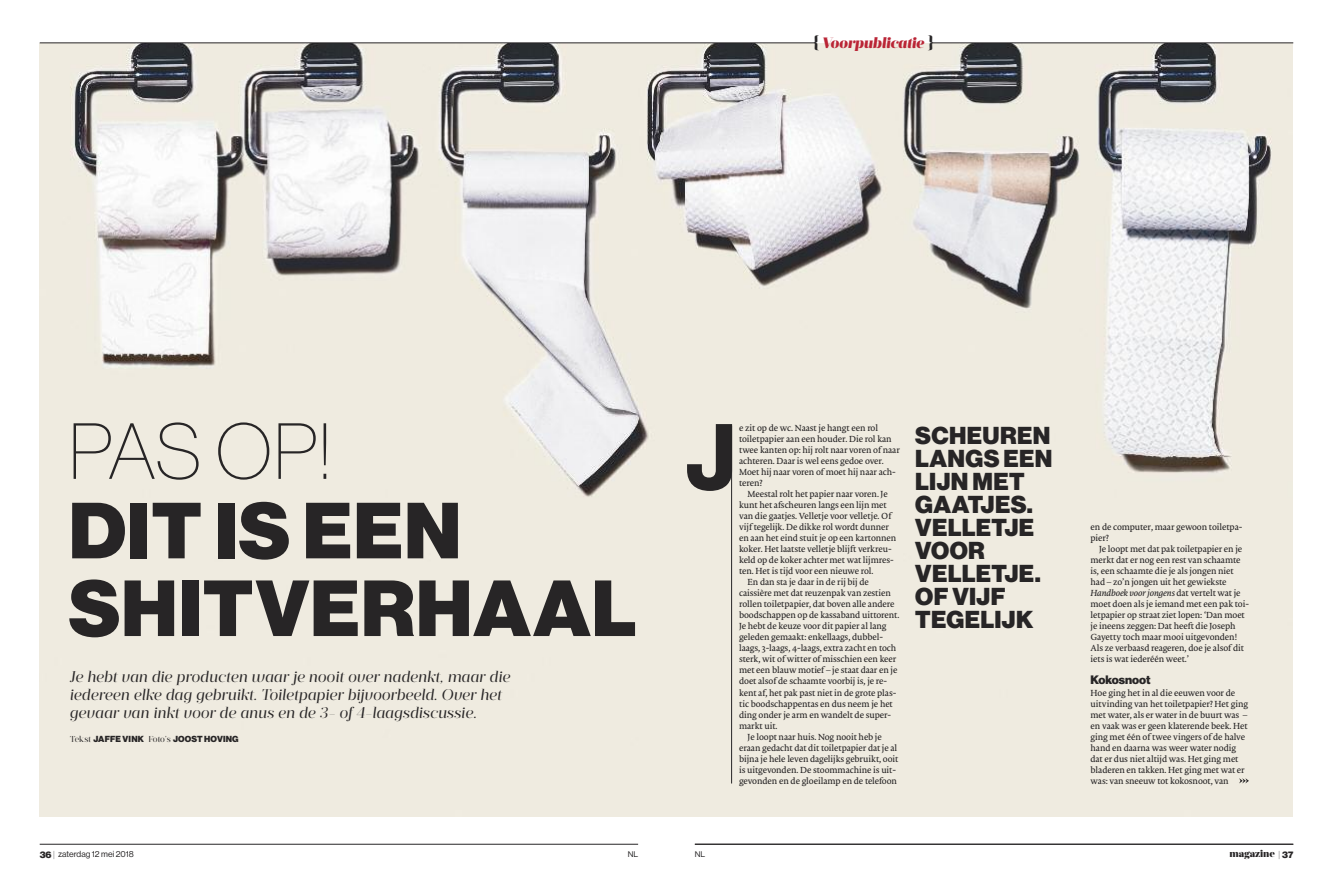
<style>
.page{position:relative;width:1333px;height:893px;background:#fff}
.page>*{position:absolute;margin:0;border:0;box-sizing:border-box;transform-origin:0 0}
.t1{font:91.8px "Haas Grotesk Display Bd";color:#272526}
.t2{font:77.7px/77.7px "Haas Grotesk Display Blk";letter-spacing:.015em;color:#272526}
.t3{font:100 77.7px "Haas Grotesk Display";color:#272526}
.t4{font:24px/23px "Haas Grotesk Display Blk";letter-spacing:.015em;color:#272526}
.t5{font:italic 15.5px/18px "Prumo Display";letter-spacing:.005em;color:#272526}
.t6{font:italic 900 15px "Prumo Display";letter-spacing:-.015em;color:#ba2536}
.t7{font:12px "Haas Grotesk Display Blk";color:#272526}
.t8{font:900 10px "Prumo Display";letter-spacing:-.01em;color:#272526}
.t9{font:9.2px/11px "DTL Porta News STW";letter-spacing:-.01em;color:#272526}
.t10{font:8.6px "Haas Grotesk Display Blk";letter-spacing:.02em;color:#272526}
.t11{font:8.6px "Haas Grotesk Display Rm";letter-spacing:.005em;color:#272526}
.t12{font:8px "Haas Grotesk Display Rm";color:#272526;scale:1.05 1}
.s1{font-style:normal;color:#272526}
.s2{font-family:"Prumo Display"}
.s3{font-family:"Haas Grotesk Display Blk";font-size:9.4px}
.s4{font-family:"Haas Grotesk Display";font-weight:100;font-size:9.4px}
.s5{font-style:italic}
.s6{font-family:"Haas Grotesk Display Blk";font-weight:400;font-size:9.4px}
</style>
<div class="page">
<img style="left:39px;top:43px;width:1253px;height:773px">
<hr style="left:694px;top:844px;width:599px;height:1px;background:#272526">
<hr style="left:931px;top:43px;width:362px;height:1px;background:#272526">
<hr style="left:731px;top:426px;width:1px;height:357px;background:#272526">
<hr style="left:40px;top:844px;width:598px;height:1px;background:#272526">
<hr style="left:40px;top:43px;width:775px;height:1px;background:#272526">
<svg style="left:1239px;top:778px;width:9px;height:5px"></svg>
<h3 class="t6" style="left:813px;top:38px;width:121px"><span class="s1">{</span> Voorpublicatie <span class="s1">}</span></h3>
<h2 class="t3" style="left:69px;top:423px;width:264px">PAS OP!</h2>
<h2 class="t2" style="left:69px;top:498px;width:568px">DIT IS EEN<br>SHITVERHAAL</h2>
<h3 class="t5" style="left:70px;top:669px;width:442px">Je hebt van die producten waar je nooit over nadenkt, maar die iedereen elke dag gebruikt. Toiletpapier bijvoorbeeld. Over het gevaar van inkt voor de anus en de 3- of 4-laagsdiscussie.</h3>
<p class="t10" style="left:70px;top:736px;width:170px"><span class="s2">Tekst</span> JAFFE VINK <span class="s2">Foto’s</span> JOOST HOVING</p>
<p class="t11" style="left:40px;top:851px;width:96px"><span class="s3">36</span> <span class="s4">|</span> zaterdag 12 mei 2018</p>
<p class="t12" style="left:627px;top:851px;width:11px">NL</p>
<h1 class="t1" style="left:686px;top:424px;width:52px">J</h1>
<p class="t9" style="left:739px;top:423px;width:162px">e zit op de wc. Naast je hangt een rol toiletpapier aan een houder. Die rol kan twee kanten op: hij rolt naar voren of naar achteren. Daar is wel eens gedoe over.<br>Moet hij naar voren of moet hij naar ach&shy;teren?</p>
<p class="t9" style="left:747px;top:489px;width:142px">Meestal rolt het papier naar voren. Je</p>
<p class="t9" style="left:739px;top:500px;width:149px">kunt het afscheuren langs een lijn met</p>
<p class="t9" style="left:739px;top:511px;width:154px">van die gaatjes. Velletje voor velletje. Of</p>
<p class="t9" style="left:739px;top:522px;width:151px">vijf tegelijk. De dikke rol wordt dunner</p>
<p class="t9" style="left:739px;top:533px;width:159px">en aan het eind stuit je op een kartonnen</p>
<p class="t9" style="left:739px;top:544px;width:154px">koker. Het laatste velletje blijft verkreu-</p>
<p class="t9" style="left:739px;top:555px;width:156px">keld op de koker achter met wat lijmres-</p>
<p class="t9" style="left:739px;top:566px;width:136px">ten. Het is tijd voor een nieuwe rol.</p>
<p class="t9" style="left:747px;top:577px;width:123px">En dan sta je daar in de rij bij de</p>
<p class="t9" style="left:739px;top:588px;width:153px">caissière met dat reuzenpak van zestien</p>
<p class="t9" style="left:739px;top:599px;width:157px">rollen toiletpapier, dat boven alle andere</p>
<p class="t9" style="left:739px;top:610px;width:162px">boodschappen op de kassaband uittorent.</p>
<p class="t9" style="left:739px;top:621px;width:149px">Je hebt de keuze voor dit papier al lang</p>
<p class="t9" style="left:739px;top:632px;width:145px">geleden gemaakt: enkellaags, dubbel-</p>
<p class="t9" style="left:739px;top:643px;width:159px">laags, 3-laags, 4-laags, extra zacht en toch</p>
<p class="t9" style="left:739px;top:654px;width:159px">sterk, wit of witter of misschien een keer</p>
<p class="t9" style="left:739px;top:665px;width:160px">met een blauw motief – je staat daar en je</p>
<p class="t9" style="left:739px;top:676px;width:150px">doet alsof de schaamte voorbij is, je re-</p>
<p class="t9" style="left:739px;top:687px;width:159px">kent af, het pak past niet in de grote plas-</p>
<p class="t9" style="left:739px;top:698px;width:155px">tic boodschappentas en dus neem je het</p>
<p class="t9" style="left:739px;top:709px;width:154px">ding onder je arm en wandelt de super-</p>
<p class="t9" style="left:739px;top:720px;width:40px">markt uit.</p>
<p class="t9" style="left:747px;top:731px;width:136px">Je loopt naar huis. Nog nooit heb je</p>
<p class="t9" style="left:739px;top:742px;width:160px">eraan gedacht dat dit toiletpapier dat je al</p>
<p class="t9" style="left:739px;top:753px;width:161px">bijna je hele leven dagelijks gebruikt, ooit</p>
<p class="t9" style="left:739px;top:764px;width:158px">is uitgevonden. De stoommachine is uit-</p>
<p class="t9" style="left:739px;top:775px;width:159px">gevonden en de gloeilamp en de telefoon</p>
<h3 class="t4" style="left:915px;top:426px;width:139px">SCHEUREN<br>LANGS EEN<br>LIJN MET<br>GAATJES.<br>VELLETJE<br>VOOR<br>VELLETJE.<br>OFVIJF<br>TEGELIJK</h3>
<p class="t9" style="left:1090px;top:522px;width:153px">en de computer, maar gewoon toiletpa&shy;pier?</p>
<p class="t9" style="left:1090px;top:544px;width:160px;text-indent:9px">Je loopt met dat pak toiletpapier en je merkt dat er nog een rest van schaamte is, een schaamte die je als jongen niet had – zo’n jongen uit het gewiekste <span class="s5">Handboek voor jongens</span> dat vertelt wat je moet doen als je iemand met een pak toi&shy;letpapier op straat ziet lopen: ‘Dan moet je ineens zeggen: Dat heeft die Joseph Gayetty toch maar mooi uitgevonden!<br>Als ze verbaasd reageren, doe je alsof dit iets is wat iederéén weet.’</p>
<h3 class="t7" style="left:1090px;top:676px;width:62px">Kokosnoot</h3>
<p class="t9" style="left:1090px;top:687px;width:159px">Hoe ging het in al die eeuwen voor de uitvinding van het toiletpapier? Het ging met water, als er water in de buurt was – en vaak was er geen klaterende beek. Het ging met één of twee vingers of de halve hand en daarna was weer water nodig dat er dus niet altijd was. Het ging met bladeren en takken. Het ging met wat er was: van sneeuw tot kokosnoot, van</p>
<p class="t12" style="left:694px;top:851px;width:11px">NL</p>
<p class="t8" style="left:1229px;top:850px;width:65px">magazine <span class="s4">|</span> <span class="s6">37</span></p>
</div>
